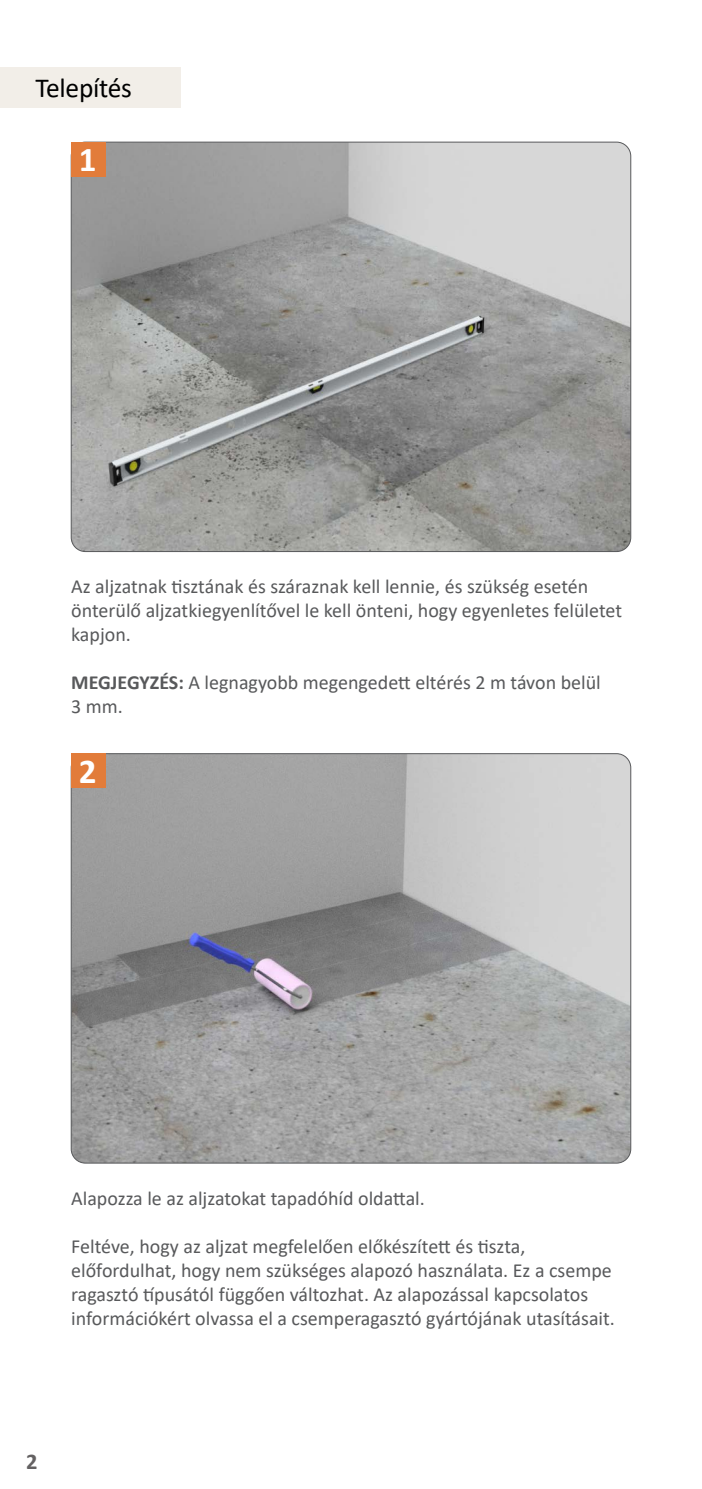
<style>
.page{position:relative;width:702px;height:1489px;background:#fff}
.page>*{position:absolute;margin:0;border:0;box-sizing:border-box;transform-origin:0 0}
.t1{font:700 35px "Calibri";color:#fff}
.t2{font:27.5px "Calibri";letter-spacing:-.01em;color:#000}
.t3{font:700 22.5px "Calibri";color:#434041}
.t4{font:20px/24px "Calibri";color:#58595b}
.s1{font-weight:700}
</style>
<div class="page">
<div style="left:0;top:67px;width:181px;height:41px;background:#f2eee8"></div>
<img style="left:71px;top:142px;width:559px;height:409px">
<img style="left:71px;top:754px;width:559px;height:408px">
<svg style="left:71px;top:142px;width:34px;height:34px"></svg>
<svg style="left:71px;top:753px;width:34px;height:34px"></svg>
<h2 class="t2" style="left:35px;top:68px;width:98px">Telepítés</h2>
<h1 class="t1" style="left:79px;top:135px;width:19px">1</h1>
<p class="t4" style="left:71px;top:574px;width:552px">Az aljzatnak tisztának és száraznak kell lennie, és szükség esetén önterülő aljzatkiegyenlítővel le kell önteni, hogy egyenletes felületet kapjon.</p>
<p class="t4" style="left:71px;top:670px;width:531px"><span class="s1">MEGJEGYZÉS:</span> A legnagyobb megengedett eltérés 2 m távon belül<br>3 mm.</p>
<h1 class="t1" style="left:79px;top:746px;width:19px">2</h1>
<p class="t4" style="left:71px;top:1185px;width:355px">Alapozza le az aljzatokat tapadóhíd oldattal.</p>
<p class="t4" style="left:71px;top:1233px;width:545px">Feltéve, hogy az aljzat megfelelően előkészített és tiszta, előfordulhat, hogy nem szükséges alapozó használata. Ez a csempe ragasztó típusától függően változhat. Az alapozással kapcsolatos információkért olvassa el a csemperagasztó gyártójának utasításait.</p>
<p class="t3" style="left:26px;top:1445px;width:13px">2</p>
</div>
